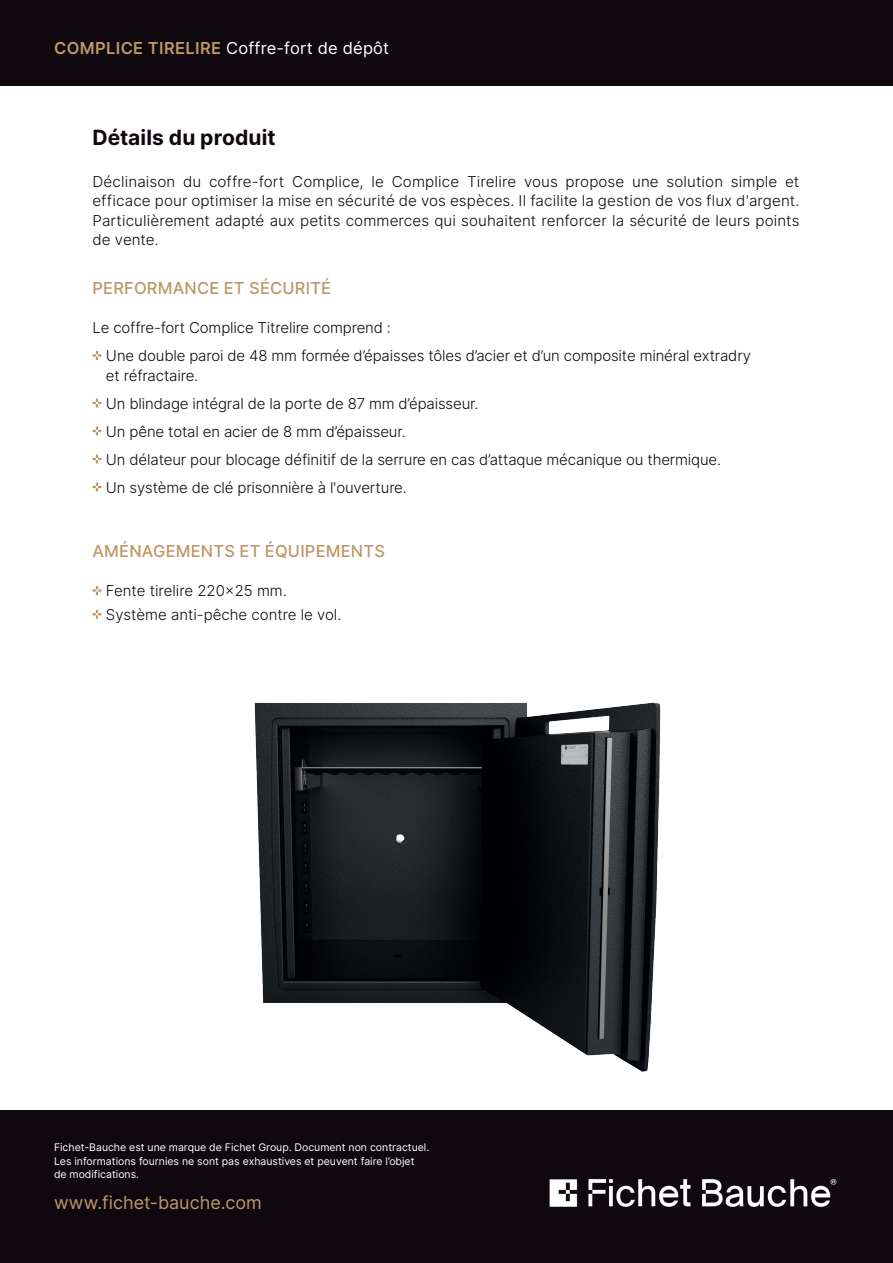
<style>
.page{position:relative;width:893px;height:1263px;background:#fff}
.page>*{position:absolute;margin:0;border:0;box-sizing:border-box;transform-origin:0 0}
.t1{font:700 21px "Inter";letter-spacing:.005em;color:#0f090f}
.t2{font:18px "Inter";color:#bc9767}
.t3{font:500 16.5px "Inter";letter-spacing:.01em;color:#bc9767}
.t4{font:16.5px "Inter";letter-spacing:.01em;color:#fff}
.t5{font:300 15px/28px "Inter";letter-spacing:-.01em;color:#0f090f}
.t6{font:10.5px/13.5px "Inter";color:#fff}
.s1{font-weight:600;color:#bc9767}
</style>
<div class="page">
<img style="left:254px;top:702px;width:407px;height:370px">
<div style="left:0;top:0;width:893px;height:85px;background:#0f090f"></div>
<div style="left:0;top:1110px;width:893px;height:153px;background:#0f090f"></div>
<svg style="left:92px;top:351px;width:9px;height:9px"></svg>
<svg style="left:92px;top:398px;width:9px;height:9px"></svg>
<svg style="left:92px;top:426px;width:9px;height:9px"></svg>
<svg style="left:92px;top:454px;width:9px;height:9px"></svg>
<svg style="left:92px;top:482px;width:9px;height:9px"></svg>
<svg style="left:92px;top:586px;width:9px;height:9px"></svg>
<svg style="left:92px;top:610px;width:9px;height:9px"></svg>
<img style="left:549px;top:1178px;width:288px;height:29px">
<p class="t4" style="left:54px;top:36px;width:337px"><span class="s1">COMPLICE TIRELIRE</span> Coffre-fort de dépôt</p>
<h1 class="t1" style="left:92px;top:122px;width:185px">Détails du produit</h1>
<p class="t5" style="left:92px;top:171px;width:708px;line-height:19.5px;text-align:justify">Déclinaison du coffre-fort Complice, le Complice Tirelire vous propose une solution simple et efficace pour optimiser la mise en sécurité de vos espèces. Il facilite la gestion de vos flux d'argent.<br>Particulièrement adapté aux petits commerces qui souhaitent renforcer la sécurité de leurs points de vente.</p>
<p class="t3" style="left:93px;top:276px;width:240px">PERFORMANCE ET SÉCURITÉ</p>
<p class="t5" style="left:106px;top:313px;width:646px;text-indent:-14px">Le coffre-fort Complice Titrelire comprend :<br>Une double paroi de 48 mm formée d’épaisses tôles d’acier et d’un composite minéral extradry</p>
<p class="t5" style="left:106px;top:361px;width:617px">et réfractaire.<br>Un blindage intégral de la porte de 87 mm d’épaisseur.<br>Un pêne total en acier de 8 mm d’épaisseur.<br>Un délateur pour blocage définitif de la serrure en cas d’attaque mécanique ou thermique.<br>Un système de clé prisonnière à l'ouverture.</p>
<p class="t3" style="left:93px;top:539px;width:294px">AMÉNAGEMENTS ET ÉQUIPEMENTS</p>
<p class="t5" style="left:106px;top:579px;width:237px;line-height:23.7px">Fente tirelire 220x25 mm.<br>Système anti-pêche contre le vol.</p>
<p class="t6" style="left:54px;top:1140px;width:377px">Fichet-Bauche est une marque de Fichet Group. Document non contractuel.<br>Les informations fournies ne sont pas exhaustives et peuvent faire l’objet de modifications.</p>
<p class="t2" style="left:54px;top:1189px;width:209px">www.fichet-bauche.com</p>
</div>
